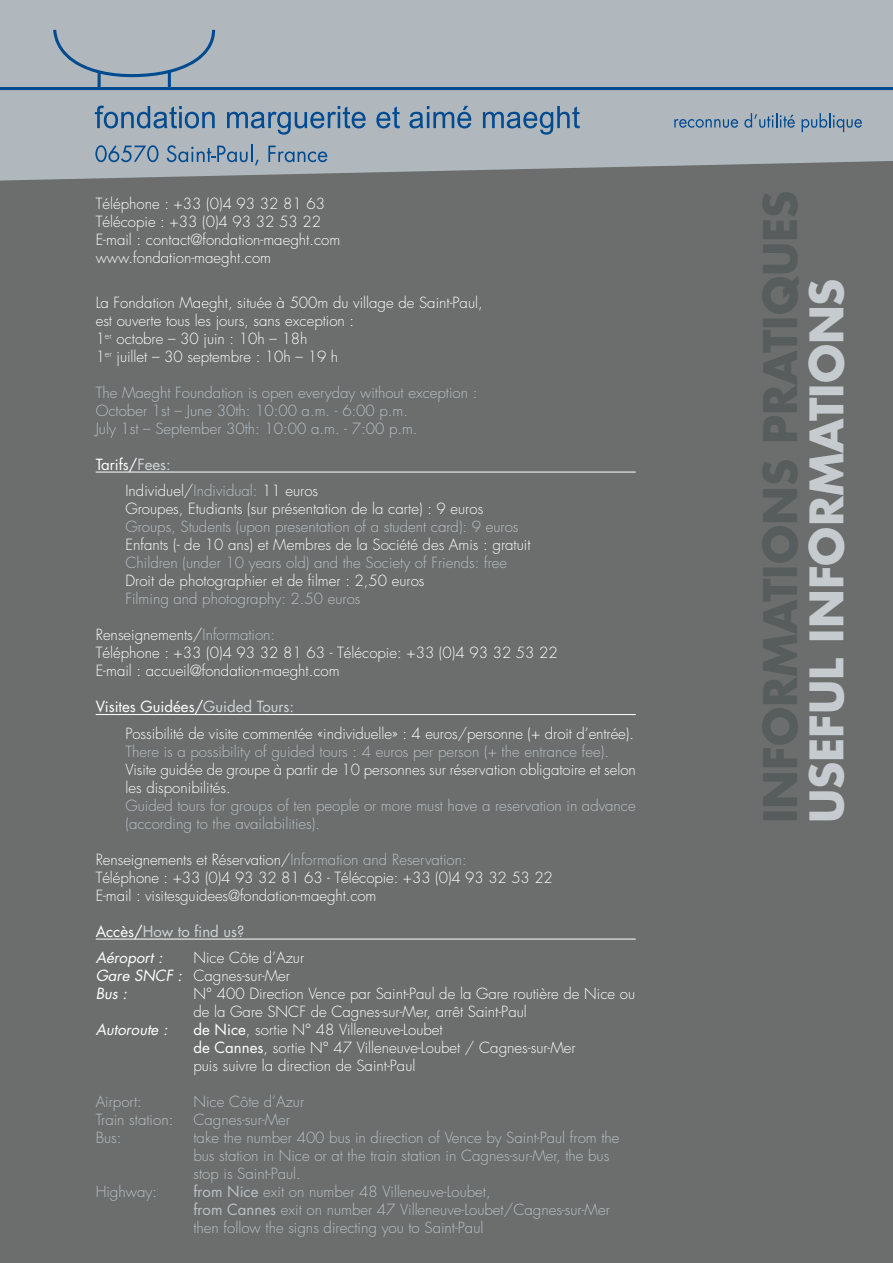
<style>
.page{position:relative;width:893px;height:1263px;background:#6b6e6d}
.page>*{position:absolute;margin:0;border:0;box-sizing:border-box;transform-origin:0 0}
.t1{font:700 45px "Futura";color:#c5cbcf}
.t2{font:300 15px/18px "Futura";color:#fff}
.t3{font:300 15px/18px "Futura";color:#bac1c6}
.t4{font:15px/26.5px "Futura";color:#cfd4d8}
.t5{font:italic 15px "Futura";color:#fff}
.s1{font-weight:400}
.s2{font-weight:400;color:#cfd4d8}
.s3{color:#bac1c6}
.s4{color:#fff}
.s5{font-style:italic;color:#fff}
.s6{font-weight:400;font-style:italic}
</style>
<div class="page">
<svg style="left:0;top:0;width:893px;height:181px;background:#a9b0b4"></svg>
<svg style="left:95px;top:106px;width:120px;height:22px;background:#7894ae"></svg>
<svg style="left:227px;top:106px;width:139px;height:29px;background:#859cb1"></svg>
<svg style="left:376px;top:106px;width:24px;height:22px"></svg>
<svg style="left:409px;top:106px;width:62px;height:22px"></svg>
<svg style="left:483px;top:106px;width:97px;height:29px;background:#839bb1"></svg>
<svg style="left:95px;top:145px;width:63px;height:17px"></svg>
<svg style="left:167px;top:144px;width:92px;height:22px;background:#8da2b3"></svg>
<svg style="left:268px;top:146px;width:59px;height:16px"></svg>
<svg style="left:674px;top:119px;width:64px;height:9px"></svg>
<svg style="left:744px;top:113px;width:51px;height:15px"></svg>
<svg style="left:801px;top:113px;width:61px;height:19px"></svg>
<div style="left:0;top:30px;width:893px;height:60px;background:#b1b8bd"></div>
<hr style="left:96px;top:472px;width:540px;height:1px;background:#fff">
<hr style="left:96px;top:714px;width:540px;height:1px;background:#fff">
<hr style="left:96px;top:939px;width:540px;height:1px;background:#fff">
<p class="t2" style="left:96px;top:196px;width:246px">Téléphone : +33 (0)4 93 32 81 63<br>Télécopie : +33 (0)4 93 32 53 22<br>E-mail : contact@fondation-maeght.com www.fondation-maeght.com</p>
<p class="t2" style="left:96px;top:294px;width:388px">La Fondation Maeght, située à 500m du village de Saint-Paul, est ouverte tous les jours, sans exception :<br>1<sup>er</sup> octobre – 30 juin : 10h – 18h<br>1<sup>er</sup> juillet – 30 septembre : 10h – 19 h</p>
<p class="t3" style="left:96px;top:384px;width:383px">The Maeght Foundation is open everyday without exception :<br>October 1st – June 30th: 10:00 a.m. - 6:00 p.m.<br>July 1st – September 30th: 10:00 a.m. - 7:00 p.m.</p>
<p class="t2" style="left:125px;top:452px;width:194px;line-height:26.5px;text-indent:-30px"><span class="s1">Tarifs/</span><span class="s2">Fees:<br></span>Individuel/<span class="s3">Individual:</span> 11 euros</p>
<p class="t2" style="left:125px;top:501px;width:359px">Groupes, Etudiants (sur présentation de la carte) : 9 euros</p>
<p class="t3" style="left:125px;top:519px;width:395px">Groups, Students (upon presentation of a student card): 9 euros</p>
<p class="t2" style="left:125px;top:537px;width:406px">Enfants (- de 10 ans) et Membres de la Société des Amis : gratuit</p>
<p class="t3" style="left:125px;top:555px;width:383px">Children (under 10 years old) and the Society of Friends: free</p>
<p class="t2" style="left:125px;top:573px;width:301px">Droit de photographier et de filmer : 2,50 euros</p>
<p class="t3" style="left:125px;top:591px;width:237px">Filming and photography: 2.50 euros</p>
<p class="t2" style="left:96px;top:627px;width:464px">Renseignements/<span class="s3">Information:<br></span>Téléphone : +33 (0)4 93 32 81 63 - Télécopie: +33 (0)4 93 32 53 22<br>E-mail : accueil@fondation-maeght.com</p>
<p class="t2" style="left:125px;top:695px;width:510px;line-height:26.5px;text-indent:-30px"><span class="s1">Visites Guidées/</span><span class="s2">Guided Tours:<br></span>Possibilité de visite commentée «individuelle» : 4 euros/personne (+ droit d’entrée).</p>
<p class="t3" style="left:125px;top:743px;width:485px">There is a possibility of guided tours : 4 euros per person (+ the entrance fee).</p>
<p class="t2" style="left:125px;top:761px;width:512px">Visite guidée de groupe à partir de 10 personnes sur réservation obligatoire et selon les disponibilités.</p>
<p class="t3" style="left:125px;top:797px;width:512px">Guided tours for groups of ten people or more must have a reservation in advance (according to the availabilities).</p>
<p class="t2" style="left:96px;top:851px;width:459px">Renseignements et Réservation/<span class="s3">Information and Reservation:<br></span>Téléphone : +33 (0)4 93 32 81 63 - Télécopie: +33 (0)4 93 32 53 22<br>E-mail : visitesguidees@fondation-maeght.com</p>
<p class="t4" style="left:96px;top:919px;width:150px"><span class="s4">Accès/</span>How to find us?<br><span class="s5">Aéroport :</span></p>
<p class="t2" style="left:96px;top:950px;width:210px;text-indent:98px">Nice Côte d’Azur<br><span class="s6">Gare SNCF :</span> Cagnes-sur-Mer<br><span class="s6">Bus :</span></p>
<p class="t2" style="left:193px;top:986px;width:443px">N° 400 Direction Vence par Saint-Paul de la Gare routière de Nice ou de la Gare SNCF de Cagnes-sur-Mer, arrêt Saint-Paul</p>
<p class="t5" style="left:96px;top:1023px;width:73px">Autoroute :</p>
<p class="t2" style="left:193px;top:1022px;width:384px"><span class="s1">de Nice</span>, sortie N° 48 Villeneuve-Loubet<br><span class="s1">de Cannes</span>, sortie N° 47 Villeneuve-Loubet / Cagnes-sur-Mer puis suivre la direction de Saint-Paul</p>
<p class="t3" style="left:96px;top:1094px;width:48px">Airport:</p>
<p class="t3" style="left:193px;top:1094px;width:112px">Nice Côte d’Azur</p>
<p class="t3" style="left:96px;top:1112px;width:79px">Train station:</p>
<p class="t3" style="left:193px;top:1112px;width:98px">Cagnes-sur-Mer</p>
<p class="t3" style="left:96px;top:1130px;width:27px">Bus:</p>
<p class="t3" style="left:193px;top:1130px;width:427px">take the number 400 bus in direction of Vence by Saint-Paul from the bus station in Nice or at the train station in Cagnes-sur-Mer, the bus stop is Saint-Paul.</p>
<p class="t3" style="left:96px;top:1184px;width:63px">Highway:</p>
<p class="t3" style="left:193px;top:1184px;width:418px"><span class="s1">from Nice</span> exit on number 48 Villeneuve-Loubet,<br><span class="s1">from Cannes</span> exit on number 47 Villeneuve-Loubet/Cagnes-sur-Mer then follow the signs directing you to Saint-Paul</p>
<h1 class="t1" style="left:806px;top:823px;width:547px;rotate:-90deg">USEFUL INFORMATIONS</h1>
</div>
